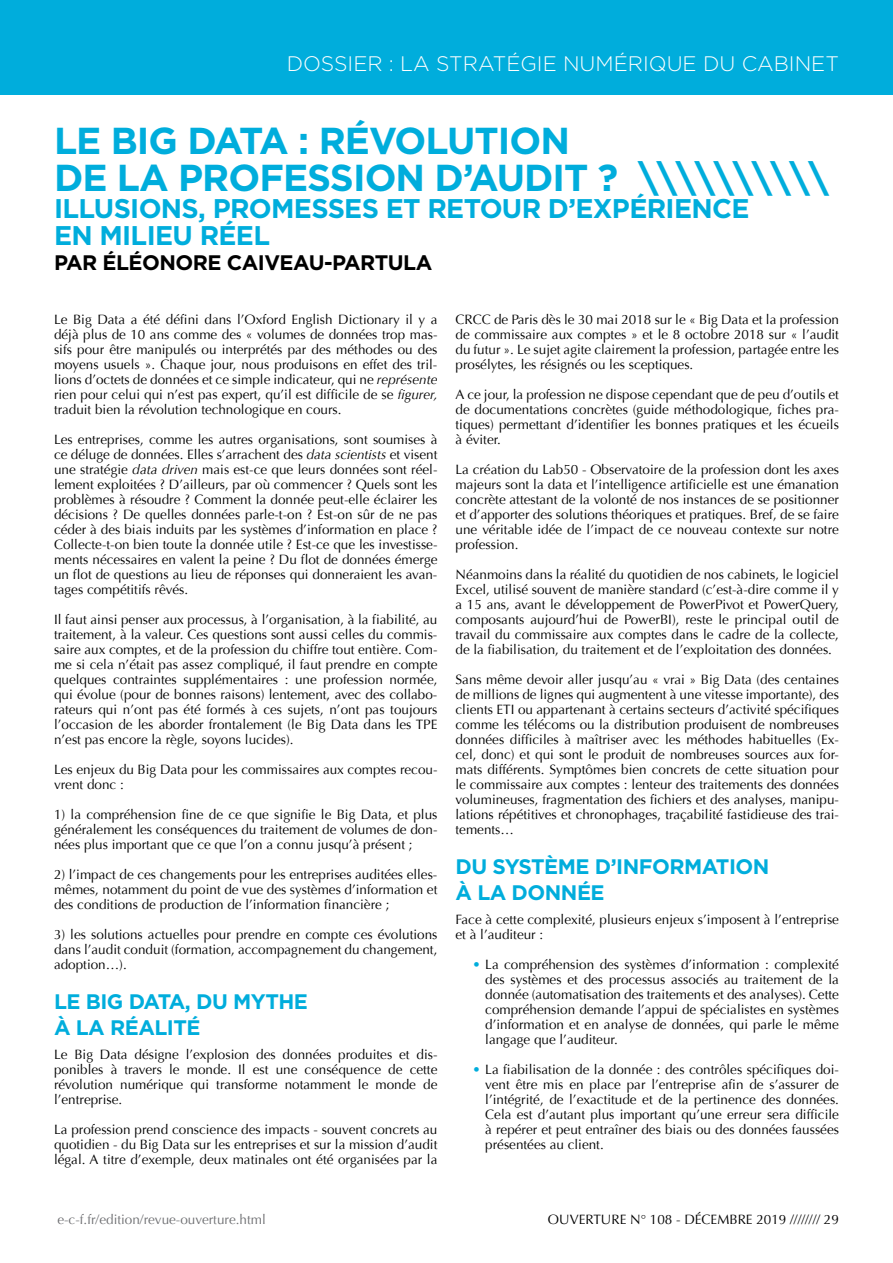
<style>
.page{position:relative;width:893px;height:1263px;background:#fff}
.page>*{position:absolute;margin:0;border:0;box-sizing:border-box;transform-origin:0 0}
.t1{font:700 37.5px/37.5px "Gotham";letter-spacing:-.025em;color:#00addc}
.t2{font:700 27px "Gotham";letter-spacing:-.025em;color:#00addc}
.t3{font:700 21px/25.2px "Gotham";letter-spacing:-.025em;color:#00addc}
.t4{font:300 21px "Gotham";color:#fff}
.t5{font:700 21px "Gotham";letter-spacing:-.025em;color:#000}
.t6{font:13.5px/15px "Optima LT Std";color:#000;text-align:justify}
.t7{font:13.5px "Optima LT Std";color:#6d6e71}
.s1{font-family:"Optima";font-style:italic}
.s2{color:#00addc}
</style>
<div class="page">
<div style="left:0;top:0;width:893px;height:94px;background:#00addc"></div>
<h3 class="t4" style="left:287px;top:50px;width:554px">DOSSIER : LA STRATÉGIE NUMÉRIQUE DU CABINET</h3>
<h1 class="t1" style="left:54px;top:121px;width:366px;text-indent:244px">: RÉVOLUTION<br>DE LA PROFESSION</h1>
<h1 class="t1" style="left:54px;top:121px;width:186px">LE BIG DATA</h1>
<h1 class="t1" style="left:435px;top:159px;width:59px">D’AUDIT</h1>
<h1 class="t1" style="left:598px;top:159px;width:232px">? \\\\\\\\\\</h1>
<h2 class="t2" style="left:54px;top:191px;width:27px">ILLUSIONS</h2>
<h2 class="t2" style="left:198px;top:191px;width:51px">, PROMESSES</h2>
<h2 class="t2" style="left:386px;top:191px;width:62px">ET RETOUR</h2>
<h2 class="t2" style="left:548px;top:191px;width:99px">D’EXPÉRIENCE</h2>
<h2 class="t2" style="left:54px;top:218px;width:62px">EN MILIEU</h2>
<h2 class="t2" style="left:200px;top:218px;width:18px">RÉEL</h2>
<h3 class="t5" style="left:54px;top:249px;width:78px">PAR ÉLÉONORE</h3>
<h3 class="t5" style="left:227px;top:249px;width:68px">CAIVEAU</h3>
<h3 class="t5" style="left:324px;top:249px;width:24px">-PARTULA</h3>
<p class="t6" style="left:54px;top:312px;width:385px">Le Big Data a été défini dans l’Oxford English Dictionary il y a déjà plus de 10 ans comme des « volumes de données trop mas&shy;sifs pour être manipulés ou interprétés par des méthodes ou des moyens usuels ». Chaque jour, nous produisons en effet des tril&shy;lions d’octets de données et ce simple indicateur, qui ne <span class="s1">représente </span>rien pour celui qui n’est pas expert, qu’il est difficile de se <span class="s1">figurer, </span>traduit bien la révolution technologique en cours.</p>
<p class="t6" style="left:54px;top:432px;width:385px">Les entreprises, comme les autres organisations, sont soumises à ce déluge de données. Elles s’arrachent des <span class="s1">data scientists</span> et visent une stratégie <span class="s1">data driven</span> mais est-ce que leurs données sont réel&shy;lement exploitées ? D’ailleurs, par où commencer ? Quels sont les problèmes à résoudre ? Comment la donnée peut-elle éclairer les décisions ? De quelles données parle-t-on ? Est-on sûr de ne pas céder à des biais induits par les systèmes d’information en place ?<br>Collecte-t-on bien toute la donnée utile ? Est-ce que les investisse&shy;ments nécessaires en valent la peine ? Du flot de données émerge un flot de questions au lieu de réponses qui donneraient les avan&shy;tages compétitifs rêvés.</p>
<p class="t6" style="left:54px;top:612px;width:385px">Il faut ainsi penser aux processus, à l’organisation, à la fiabilité, au traitement, à la valeur. Ces questions sont aussi celles du commis&shy;saire aux comptes, et de la profession du chiffre tout entière. Com&shy;me si cela n’était pas assez compliqué, il faut prendre en compte quelques contraintes supplémentaires : une profession normée, qui évolue (pour de bonnes raisons) lentement, avec des collabo&shy;rateurs qui n’ont pas été formés à ces sujets, n’ont pas toujours l’occasion de les aborder frontalement (le Big Data dans les TPE n’est pas encore la règle, soyons lucides).</p>
<p class="t6" style="left:54px;top:762px;width:385px">Les enjeux du Big Data pour les commissaires aux comptes recou&shy;vrent donc :</p>
<p class="t6" style="left:54px;top:807px;width:385px">1) la compréhension fine de ce que signifie le Big Data, et plus généralement les conséquences du traitement de volumes de don&shy;nées plus important que ce que l’on a connu jusqu’à présent ;</p>
<p class="t6" style="left:54px;top:867px;width:385px">2) l’impact de ces changements pour les entreprises auditées elles&shy;mêmes, notamment du point de vue des systèmes d’information et des conditions de production de l’information financière ;</p>
<p class="t6" style="left:54px;top:927px;width:385px">3) les solutions actuelles pour prendre en compte ces évolutions dans l’audit conduit (formation, accompagnement du changement, adoption…).</p>
<h3 class="t3" style="left:54px;top:989px;width:105px">LE BIG DATA</h3>
<h3 class="t3" style="left:185px;top:989px;width:122px">, DU MYTHE</h3>
<h3 class="t3" style="left:54px;top:1014px;width:70px">À LA RÉALITÉ</h3>
<p class="t6" style="left:54px;top:1047px;width:385px">Le Big Data désigne l’explosion des données produites et dis&shy;ponibles à travers le monde. Il est une conséquence de cette révolution numérique qui transforme notamment le monde de l’entreprise.</p>
<p class="t6" style="left:54px;top:1122px;width:385px">La profession prend conscience des impacts - souvent concrets au quotidien - du Big Data sur les entreprises et sur la mission d’audit légal. A titre d’exemple, deux matinales ont été organisées par la</p>
<p class="t6" style="left:455px;top:312px;width:385px">CRCC de Paris dès le 30 mai 2018 sur le « Big Data et la profession de commissaire aux comptes » et le 8 octobre 2018 sur « l’audit du futur ». Le sujet agite clairement la profession, partagée entre les prosélytes, les résignés ou les sceptiques.</p>
<p class="t6" style="left:455px;top:387px;width:385px">A ce jour, la profession ne dispose cependant que de peu d’outils et de documentations concrètes (guide méthodologique, fiches pra&shy;tiques) permettant d’identifier les bonnes pratiques et les écueils à éviter.</p>
<p class="t6" style="left:455px;top:462px;width:385px">La création du Lab50 - Observatoire de la profession dont les axes majeurs sont la data et l’intelligence artificielle est une émanation concrète attestant de la volonté de nos instances de se positionner et d’apporter des solutions théoriques et pratiques. Bref, de se faire une véritable idée de l’impact de ce nouveau contexte sur notre profession.</p>
<p class="t6" style="left:455px;top:567px;width:385px">Néanmoins dans la réalité du quotidien de nos cabinets, le logiciel Excel, utilisé souvent de manière standard (c’est-à-dire comme il y a 15 ans, avant le développement de PowerPivot et PowerQuery, composants aujourd’hui de PowerBI), reste le principal outil de travail du commissaire aux comptes dans le cadre de la collecte, de la fiabilisation, du traitement et de l’exploitation des données.</p>
<p class="t6" style="left:455px;top:672px;width:385px">Sans même devoir aller jusqu’au « vrai » Big Data (des centaines de millions de lignes qui augmentent à une vitesse importante), des clients ETI ou appartenant à certains secteurs d’activité spécifiques comme les télécoms ou la distribution produisent de nombreuses données difficiles à maîtriser avec les méthodes habituelles (Ex&shy;cel, donc) et qui sont le produit de nombreuses sources aux for&shy;mats différents. Symptômes bien concrets de cette situation pour le commissaire aux comptes : lenteur des traitements des données volumineuses, fragmentation des fichiers et des analyses, manipu&shy;lations répétitives et chronophages, traçabilité fastidieuse des trai&shy;tements…</p>
<h3 class="t3" style="left:455px;top:854px;width:212px">DU SYSTÈME D’IN FORMATION<br>À LA DONNÉE</h3>
<p class="t6" style="left:455px;top:912px;width:385px">Face à cette complexité, plusieurs enjeux s’imposent à l’entreprise et à l’auditeur :</p>
<p class="t6" style="left:485px;top:957px;width:355px;text-indent:-13px"><span class="s2">•</span> La compréhension des systèmes d’information : complexité des systèmes et des processus associés au traitement de la donnée (automatisation des traitements et des analyses). Cette compréhension demande l’appui de spécialistes en systèmes d’information et en analyse de données, qui parle le même langage que l’auditeur.</p>
<p class="t6" style="left:485px;top:1062px;width:355px;text-indent:-13px"><span class="s2">•</span> La fiabilisation de la donnée : des contrôles spécifiques doi&shy;vent être mis en place par l’entreprise afin de s’assurer de l’intégrité, de l’exactitude et de la pertinence des données.<br>Cela est d’autant plus important qu’une erreur sera difficile à repérer et peut entraîner des biais ou des données faussées présentées au client.</p>
<p class="t7" style="left:57px;top:1212px;width:210px">e-c-f.fr/edition/revue-ouverture.html</p>
<p class="t6" style="left:548px;top:1212px;width:293px">OUVERTURE N° 108 - DÉCEMBRE 2019 //////// 29</p>
</div>
